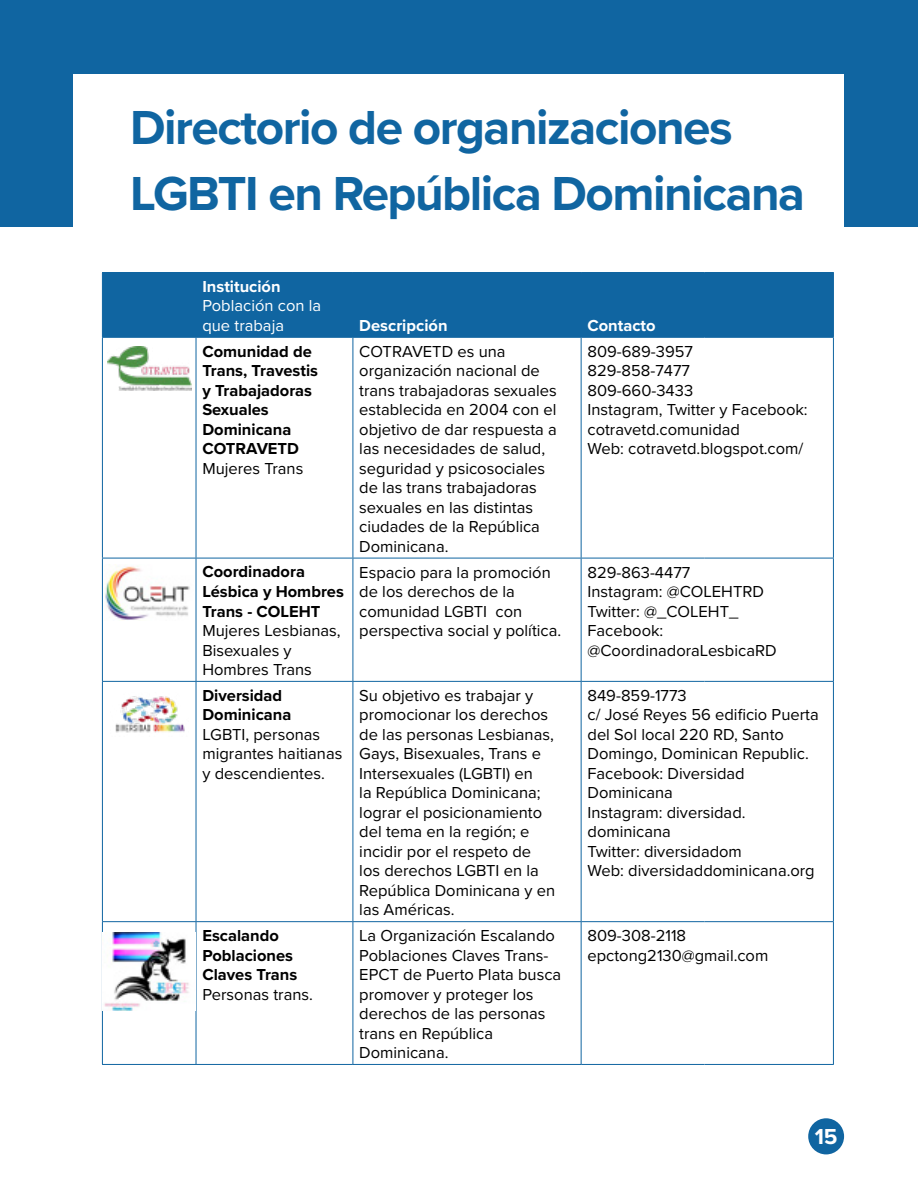
<style>
.page{position:relative;width:918px;height:1188px;background:#fff}
.page>*{position:absolute;margin:0;border:0;box-sizing:border-box;transform-origin:0 0}
.t1{font:700 49.5px/66px "Proxima Nova";letter-spacing:-.03em;color:#1065a1}
.t2{font:700 22.5px "Proxima Nova";color:#fff}
.t3{font:16.5px/19.5px "Proxima Nova";color:#000}
.t4{font:700 16.5px/19.5px "Proxima Nova";color:#000}
.t5{font:700 16.5px "Proxima Nova";color:#fff}
.t6{font:16.5px/19.5px "Proxima Nova";color:#fff}
</style>
<div class="page">
<div style="left:0;top:0;width:918px;height:226px;background:#1065a1"></div>
<div style="left:74px;top:74px;width:770px;height:165px;background:#fff"></div>
<div style="left:103px;top:273px;width:730px;height:64px;background:#1065a1"></div>
<hr style="left:102px;top:272px;width:94px;height:1px;background:#1065a1">
<hr style="left:102px;top:273px;width:1px;height:64px;background:#1065a1">
<hr style="left:196px;top:272px;width:157px;height:1px;background:#1065a1">
<hr style="left:196px;top:273px;width:1px;height:64px;background:#1065a1">
<hr style="left:353px;top:272px;width:228px;height:1px;background:#1065a1">
<hr style="left:353px;top:273px;width:1px;height:64px;background:#1065a1">
<hr style="left:581px;top:272px;width:123px;height:1px;background:#1065a1">
<hr style="left:581px;top:273px;width:1px;height:64px;background:#1065a1">
<hr style="left:704px;top:272px;width:130px;height:1px;background:#1065a1">
<hr style="left:704px;top:273px;width:1px;height:64px;background:#1065a1">
<hr style="left:833px;top:273px;width:1px;height:64px;background:#1065a1">
<hr style="left:102px;top:337px;width:94px;height:1px;background:#1065a1">
<hr style="left:196px;top:337px;width:157px;height:1px;background:#1065a1">
<hr style="left:353px;top:337px;width:228px;height:1px;background:#1065a1">
<hr style="left:581px;top:337px;width:123px;height:1px;background:#1065a1">
<hr style="left:704px;top:337px;width:130px;height:1px;background:#1065a1">
<hr style="left:102px;top:338px;width:1px;height:220px;background:#1065a1">
<hr style="left:196px;top:338px;width:1px;height:220px;background:#1065a1">
<hr style="left:353px;top:338px;width:1px;height:220px;background:#1065a1">
<hr style="left:581px;top:338px;width:1px;height:220px;background:#1065a1">
<hr style="left:833px;top:338px;width:1px;height:220px;background:#1065a1">
<hr style="left:102px;top:558px;width:94px;height:1px;background:#1065a1">
<hr style="left:102px;top:558px;width:1px;height:123px;background:#1065a1">
<hr style="left:196px;top:558px;width:157px;height:1px;background:#1065a1">
<hr style="left:196px;top:558px;width:1px;height:123px;background:#1065a1">
<hr style="left:353px;top:558px;width:228px;height:1px;background:#1065a1">
<hr style="left:353px;top:558px;width:1px;height:123px;background:#1065a1">
<hr style="left:581px;top:558px;width:123px;height:1px;background:#1065a1">
<hr style="left:581px;top:558px;width:1px;height:123px;background:#1065a1">
<hr style="left:704px;top:558px;width:130px;height:1px;background:#1065a1">
<hr style="left:833px;top:558px;width:1px;height:123px;background:#1065a1">
<hr style="left:102px;top:681px;width:94px;height:1px;background:#1065a1">
<hr style="left:102px;top:682px;width:1px;height:239px;background:#1065a1">
<hr style="left:196px;top:681px;width:157px;height:1px;background:#1065a1">
<hr style="left:196px;top:682px;width:1px;height:239px;background:#1065a1">
<hr style="left:353px;top:681px;width:228px;height:1px;background:#1065a1">
<hr style="left:353px;top:682px;width:1px;height:239px;background:#1065a1">
<hr style="left:581px;top:681px;width:123px;height:1px;background:#1065a1">
<hr style="left:581px;top:682px;width:1px;height:239px;background:#1065a1">
<hr style="left:704px;top:681px;width:130px;height:1px;background:#1065a1">
<hr style="left:833px;top:682px;width:1px;height:239px;background:#1065a1">
<hr style="left:102px;top:921px;width:94px;height:1px;background:#1065a1">
<hr style="left:102px;top:922px;width:1px;height:142px;background:#1065a1">
<hr style="left:196px;top:921px;width:157px;height:1px;background:#1065a1">
<hr style="left:196px;top:922px;width:1px;height:142px;background:#1065a1">
<hr style="left:353px;top:921px;width:228px;height:1px;background:#1065a1">
<hr style="left:353px;top:922px;width:1px;height:142px;background:#1065a1">
<hr style="left:581px;top:921px;width:123px;height:1px;background:#1065a1">
<hr style="left:581px;top:922px;width:1px;height:142px;background:#1065a1">
<hr style="left:704px;top:921px;width:130px;height:1px;background:#1065a1">
<hr style="left:833px;top:922px;width:1px;height:142px;background:#1065a1">
<hr style="left:102px;top:1064px;width:94px;height:1px;background:#1065a1">
<hr style="left:196px;top:1064px;width:157px;height:1px;background:#1065a1">
<hr style="left:353px;top:1064px;width:228px;height:1px;background:#1065a1">
<hr style="left:581px;top:1064px;width:123px;height:1px;background:#1065a1">
<hr style="left:704px;top:1064px;width:130px;height:1px;background:#1065a1">
<img style="left:107px;top:346px;width:84px;height:44px">
<img style="left:104px;top:564px;width:86px;height:56px">
<img style="left:115px;top:696px;width:70px;height:37px">
<img style="left:104px;top:932px;width:85px;height:78px">
<div style="left:808px;top:1118px;width:36px;height:36px;background:#1065a1;border-radius:50%"></div>
<h1 class="t1" style="left:130px;top:94px;width:677px">Directorio de organizaciones<br>LGBTI en República Dominicana</h1>
<p class="t5" style="left:202px;top:274px;width:80px">Institución</p>
<p class="t6" style="left:202px;top:295px;width:120px">Población con la que trabaja</p>
<p class="t4" style="left:202px;top:341px;width:117px">Comunidad de<br>Trans, Travestis y Trabajadoras<br>Sexuales<br>Dominicana<br>COTRAVETD</p>
<p class="t3" style="left:202px;top:458px;width:103px">Mujeres Trans</p>
<p class="t4" style="left:202px;top:562px;width:143px">Coordinadora<br>Lésbica y Hombres<br>Trans - COLEHT</p>
<p class="t3" style="left:202px;top:620px;width:140px">Mujeres Lesbianas,<br>Bisexuales y<br>Hombres Trans</p>
<p class="t4" style="left:202px;top:685px;width:90px">Diversidad<br>Dominicana</p>
<p class="t3" style="left:202px;top:724px;width:142px">LGBTI, personas migrantes haitianas y descendientes.</p>
<p class="t4" style="left:202px;top:925px;width:96px">Escalando<br>Poblaciones<br>Claves Trans</p>
<p class="t3" style="left:202px;top:984px;width:112px">Personas trans.</p>
<p class="t5" style="left:359px;top:313px;width:90px">Descripción</p>
<p class="t5" style="left:588px;top:313px;width:70px">Contacto</p>
<p class="t3" style="left:359px;top:341px;width:199px">COTRAVETD es una organización nacional de trans trabajadoras sexuales establecida en 2004 con el objetivo de dar respuesta a las necesidades de salud, seguridad y psicosociales de las trans trabajadoras sexuales en las distintas ciudades de la República<br>Dominicana.</p>
<p class="t3" style="left:588px;top:341px;width:222px">809-689-3957<br>829-858-7477<br>809-660-3433<br>Instagram, Twitter y Facebook: cotravetd.comunidad<br>Web: cotravetd.blogspot.com/</p>
<p class="t3" style="left:359px;top:562px;width:203px">Espacio para la promoción de los derechos de la comunidad LGBTI con perspectiva social y política.</p>
<p class="t3" style="left:588px;top:562px;width:191px">829-863-4477<br>Instagram: @COLEHTRD<br>Twitter: @_COLEHT_<br>Facebook: @CoordinadoraLesbicaRD</p>
<p class="t3" style="left:359px;top:685px;width:197px">Su objetivo es trabajar y promocionar los derechos de las personas Lesbianas,<br>Gays, Bisexuales, Trans e<br>Intersexuales (LGBTI) en<br>la República Dominicana; lograr el posicionamiento del tema en la región; e incidir por el respeto de los derechos LGBTI en la<br>República Dominicana y en las Américas.</p>
<p class="t3" style="left:588px;top:685px;width:233px">849-859-1773<br>c/ José Reyes 56 edificio Puerta del Sol local 220 RD, Santo<br>Domingo, Dominican Republic.<br>Facebook: Diversidad<br>Dominicana<br>Instagram: diversidad. dominicana<br>Twitter: diversidadom<br>Web: diversidaddominicana.org</p>
<p class="t3" style="left:359px;top:925px;width:203px">La Organización Escalando<br>Poblaciones Claves Trans-<br>EPCT de Puerto Plata busca promover y proteger los derechos de las personas trans en República<br>Dominicana.</p>
<p class="t3" style="left:588px;top:925px;width:182px">809-308-2118 epctong2130@gmail.com</p>
<h2 class="t2" style="left:815px;top:1119px;width:24px">15</h2>
</div>
